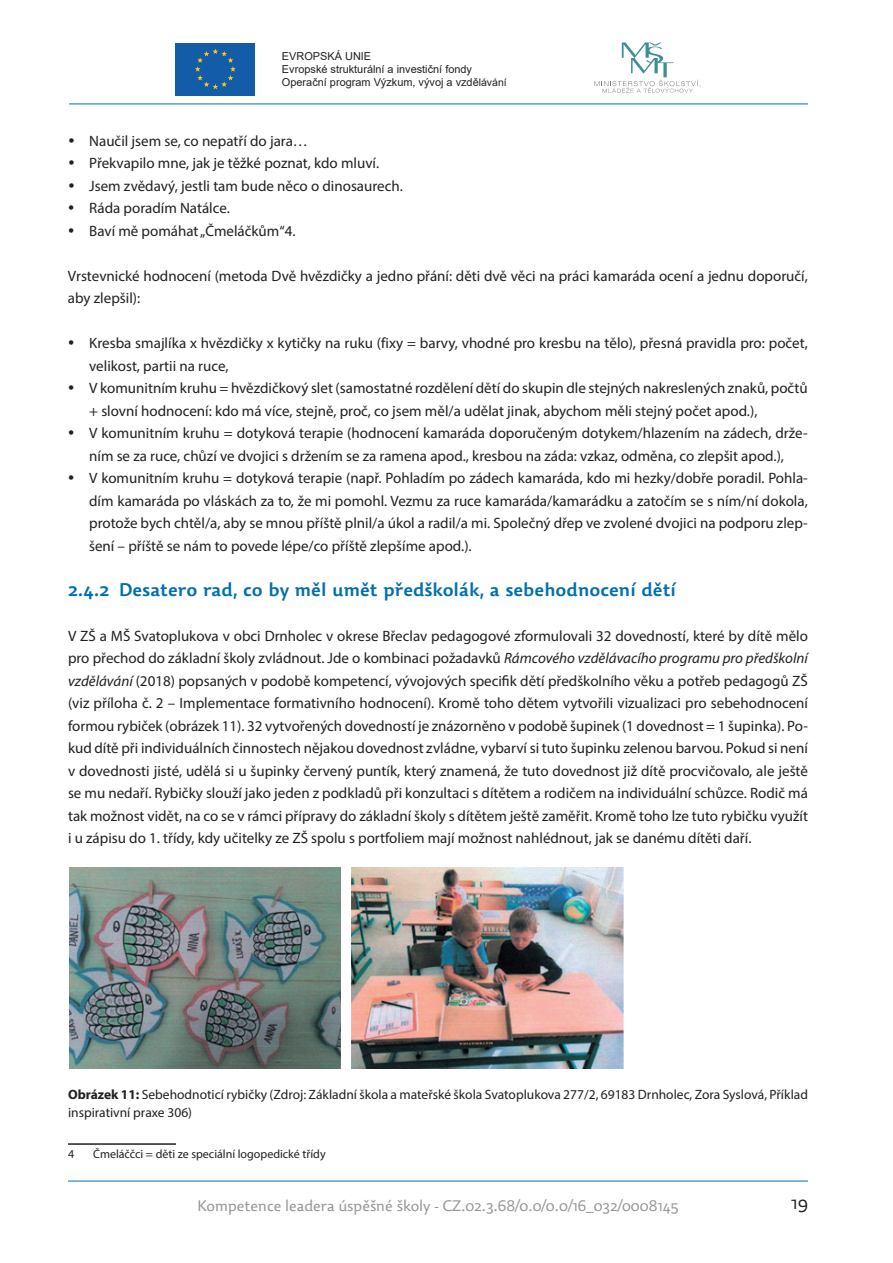
<style>
.page{position:relative;width:893px;height:1263px;background:#fff}
.page>*{position:absolute;margin:0;border:0;box-sizing:border-box;transform-origin:0 0}
.t1{font:600 18px "Dederon SLOT";color:#006faf}
.t2{font:300 18px "Dederon SLOT";color:#231f20}
.t3{font:15px/22.5px "Myriad Pro";color:#231f20}
.t4{font:300 15px "Dederon SLOT";color:#939598}
.t5{font:13.5px/18px "Myriad Pro";color:#231f20}
.t6{font:12px "Myriad Pro";color:#231f20}
.t7{font:10.95px/13px "Arial";color:#231f20}
.s1{font-size:10.5px}
.s2{font-style:italic}
.s3{font-weight:700}
</style>
<div class="page">
<hr style="left:68px;top:1181px;width:740px;height:1px;background:#006faf">
<hr style="left:69px;top:104px;width:739px;height:1px;background:#006faf">
<svg style="left:594px;top:42px;width:107px;height:51px"></svg>
<div style="left:176px;top:43px;width:79px;height:53px;background:#135ca7"></div>
<svg style="left:195px;top:49px;width:41px;height:40px"></svg>
<hr style="left:68px;top:1143px;width:108px;height:2px;background:#231f20">
<img style="left:69px;top:867px;width:272px;height:201px">
<img style="left:351px;top:868px;width:272px;height:200px">
<p class="t7" style="left:282px;top:50px;width:226px">EVROPSKÁ UNIE<br>Evropské strukturální a investiční fondy<br>Operační program Výzkum, vývoj a vzdě<span class="s1">lávání</span></p>
<p class="t3" style="left:89px;top:129px;width:315px">Naučil jsem se, co nepatří do jara…<br>Překvapilo mne, jak je těžké poznat, kdo mluví.<br>Jsem zvědavý, jestli tam bude něco o dinosaurech.<br>Ráda poradím Natálce.<br>Baví mě pomáhat „Čmeláčkům“4.</p>
<p class="t3" style="left:68px;top:264px;width:741px">Vrstevnické hodnocení (metoda Dvě hvězdičky a jedno přání: děti dvě věci na práci kamaráda ocení a jednu doporučí, aby zlepšil):</p>
<p class="t3" style="left:89px;top:332px;width:720px">Kresba smajlíka x hvězdičky x kytičky na ruku (fixy = barvy, vhodné pro kresbu na tělo), přesná pravidla pro: počet, velikost, partii na ruce,<br>V komunitním kruhu = hvězdičkový slet (samostatné rozdělení dětí do skupin dle stejných nakreslených znaků, počtů + slovní hodnocení: kdo má více, stejně, proč, co jsem měl/a udělat jinak, abychom měli stejný počet apod.),<br>V komunitním kruhu = dotyková terapie (hodnocení kamaráda doporučeným dotykem/hlazením na zádech, drže&shy;ním se za ruce, chůzí ve dvojici s držením se za ramena apod., kresbou na záda: vzkaz, odměna, co zlepšit apod.),<br>V komunitním kruhu = dotyková terapie (např. Pohladím po zádech kamaráda, kdo mi hezky/dobře poradil. Pohla&shy;dím kamaráda po vláskách za to, že mi pomohl. Vezmu za ruce kamaráda/kamarádku a zatočím se s ním/ní dokola, protože bych chtěl/a, aby se mnou příště plnil/a úkol a radil/a mi. Společný dřep ve zvolené dvojici na podporu zlep&shy;šení – příště se nám to povede lépe/co příště zlepšíme apod.).</p>
<p class="t1" style="left:68px;top:578px;width:609px">2.4.2 Desatero rad, co by měl umět předškolák, a sebehodnocení dětí</p>
<p class="t3" style="left:68px;top:624px;width:741px;text-align:justify">V ZŠ a MŠ Svatoplukova v obci Drnholec v okrese Břeclav pedagogové zformulovali 32 dovedností, které by dítě mělo pro přechod do základní školy zvládnout. Jde o kombinaci požadavků <span class="s2">Rámcového vzdělávacího programu pro předškolní vzdělávání</span> (2018) popsaných v podobě kompetencí, vývojových specifik dětí předškolního věku a potřeb pedagogů ZŠ (viz příloha č. 2 – Implementace formativního hodnocení). Kromě toho dětem vytvořili vizualizaci pro sebehodnocení formou rybiček (obrázek 11). 32 vytvořených dovedností je znázorněno v podobě šupinek (1 dovednost = 1 šupinka). Po&shy;kud dítě při individuálních činnostech nějakou dovednost zvládne, vybarví si tuto šupinku zelenou barvou. Pokud si není v dovednosti jisté, udělá si u šupinky červený puntík, který znamená, že tuto dovednost již dítě procvičovalo, ale ještě se mu nedaří. Rybičky slouží jako jeden z podkladů při konzultaci s dítětem a rodičem na individuální schůzce. Rodič má tak možnost vidět, na co se v rámci přípravy do základní školy s dítětem ještě zaměřit. Kromě toho lze tuto rybičku využít i u zápisu do 1. třídy, kdy učitelky ze ZŠ spolu s portfoliem mají možnost nahlédnout, jak se danému dítěti daří.</p>
<p class="t5" style="left:68px;top:1086px;width:741px"><span class="s3">Obrázek 11:</span> Sebehodnoticí rybičky (Zdroj: Základní škola a mateřské škola Svatoplukova 277/2, 69183 Drnholec, Zora Syslová, Příklad inspirativní praxe 306)</p>
<p class="t6" style="left:68px;top:1147px;width:8px">4</p>
<p class="t6" style="left:93px;top:1147px;width:234px">Čmeláččci = děti ze speciální logopedické třídy</p>
<p class="t4" style="left:197px;top:1196px;width:483px">Kompetence leadera úspěšné školy - CZ.02.3.68/0.0/0.0/16_032/0008145</p>
<p class="t2" style="left:791px;top:1191px;width:18px">19</p>
</div>
